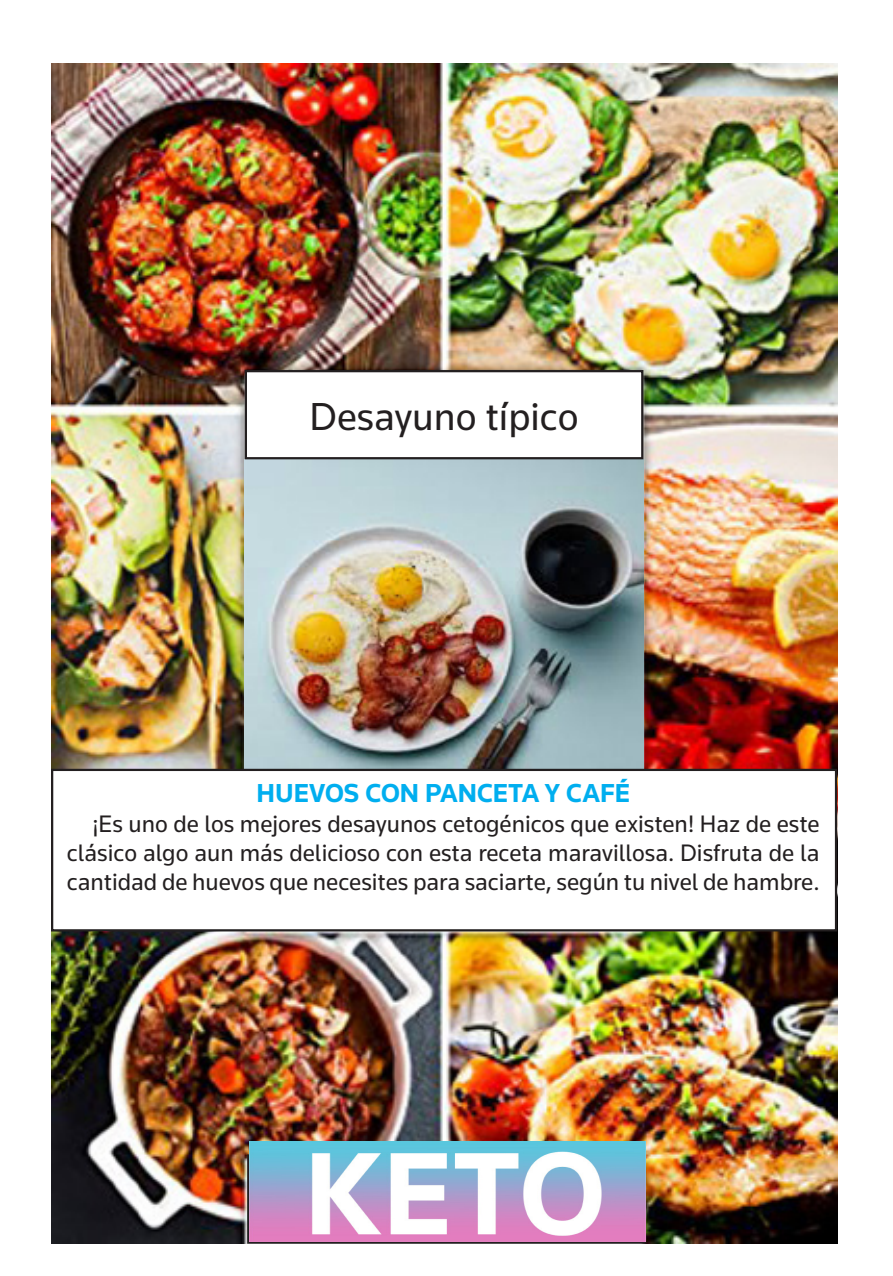
<style>
.page{position:relative;width:893px;height:1276px;background:#fff}
.page>*{position:absolute;margin:0;border:0;box-sizing:border-box;transform-origin:0 0}
.t1{font:40.5px "Knowledge";color:#231f20}
.t2{font:700 27px "Knowledge";color:#00aeef}
.Texto_general{font:24.75px/29.2px "Knowledge";color:#231f20;text-align:justify}
</style>
<div class="page">
<img style="left:51px;top:64px;width:786px;height:1179px">
<img style="left:245px;top:459px;width:398px;height:310px">
<div style="left:52px;top:770px;width:784px;height:160px;background:#fff"></div>
<div style="left:51px;top:769px;width:786px;height:162px;border:2px solid #231f20"></div>
<div style="left:246px;top:371px;width:396px;height:87px;background:#fff"></div>
<div style="left:245px;top:370px;width:398px;height:89px;border:2px solid #231f20"></div>
<div style="left:247px;top:1154px;width:399px;height:89px;border:2px solid #231f20"></div>
<img style="left:249px;top:1141px;width:397px;height:100px">
<p class="t1" style="left:310px;top:392px;width:270px">Desayuno típico</p>
<h2 class="t2" style="left:257px;top:777px;width:375px">HUEVOS CON PANCETA Y CAFÉ</h2>
<p class="Texto_general" style="left:67px;top:808px;width:754px;text-indent:26px">¡Es uno de los mejores desayunos cetogénicos que existen! Haz de este clásico algo aun más delicioso con esta receta maravillosa. Disfruta de la cantidad de huevos que necesites para saciarte, según tu nivel de hambre.</p>
</div>
